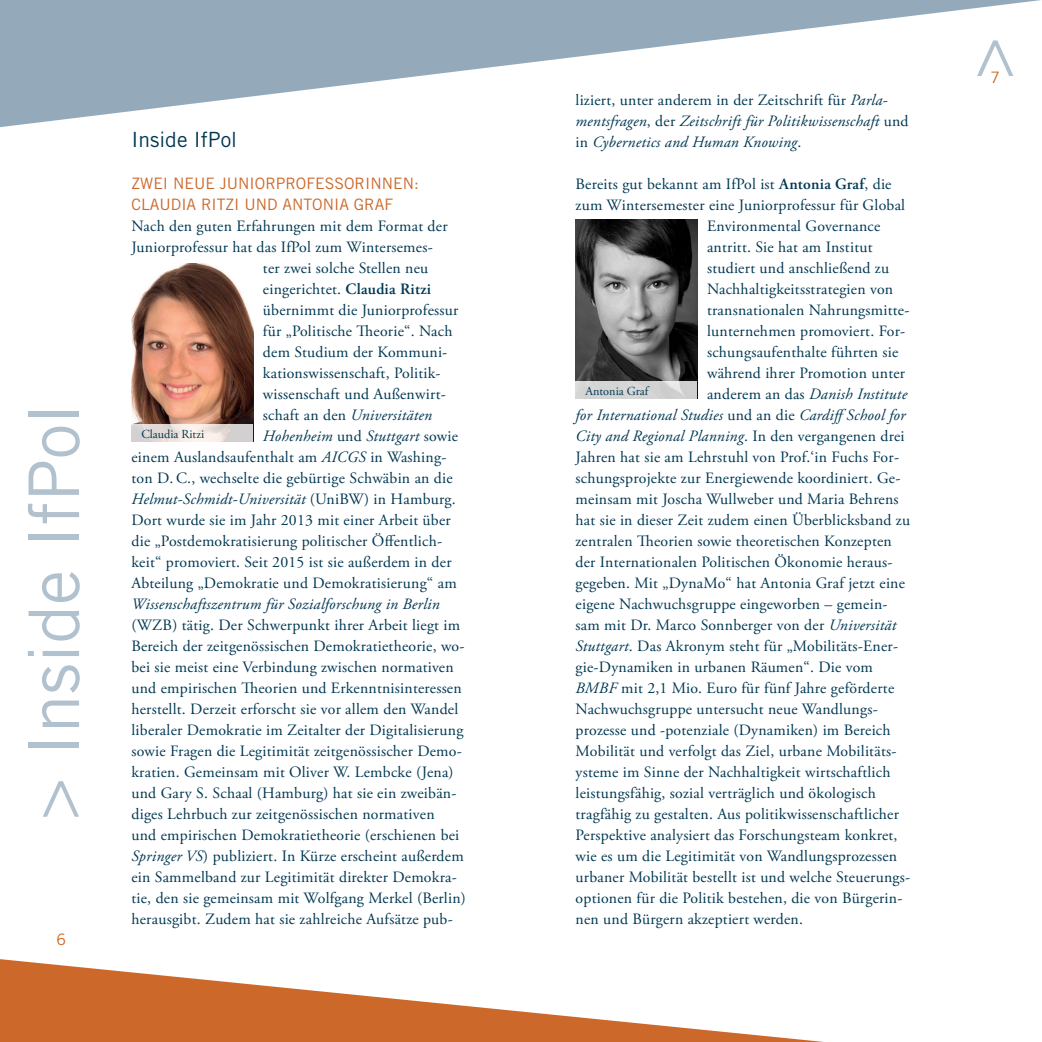
<style>
.page{position:relative;width:1042px;height:1042px;background:#fff}
.page>*{position:absolute;margin:0;border:0;box-sizing:border-box;transform-origin:0 0}
.t1{font:70px "Trade Gothic LT Std";color:#b2c1ce}
.t2{font:21px "Trade Gothic LT Std";color:#003852}
.t3{font:15.75px/21px "Adobe Garamond Pro";letter-spacing:.015em;color:#003852}
.t4{font:italic 15.75px/21px "Adobe Garamond Pro";letter-spacing:.015em;color:#003852}
.t5{font:15.75px "Trade Gothic LT Std";color:#cc692a}
.t6{font:12.25px "Adobe Garamond Pro";color:#003852}
.s1{font-weight:600}
.s2{font-style:normal}
.s3{font-style:italic}
</style>
<div class="page">
<svg style="left:0;top:0;width:1041px;height:128px"></svg>
<svg style="left:0;top:959px;width:824px;height:83px"></svg>
<img style="left:131px;top:263px;width:122px;height:161px">
<svg style="left:131px;top:424px;width:122px;height:18px;background:#e5ddda"></svg>
<img style="left:575px;top:220px;width:122px;height:161px">
<div style="left:575px;top:381px;width:122px;height:18px;background:#d4d4d4"></div>
<h1 class="t1" style="left:12px;top:820px;width:417px;rotate:-90deg">&gt; INSIDE IFPOL</h1>
<p class="t5" style="left:56px;top:930px;width:11px">6</p>
<h2 class="t2" style="left:131px;top:127px;width:107px">INSIDE IFPOL</h2>
<p class="t5" style="left:131px;top:174px;width:19px">ZWEI</p>
<p class="t5" style="left:173px;top:174px;width:203px">NEUE JUNIORPROFESSORINNEN</p>
<p class="t5" style="left:414px;top:174px;width:6px">:</p>
<p class="t5" style="left:131px;top:195px;width:201px">CLAUDIA RITZI UN D ANTONIA</p>
<p class="t5" style="left:354px;top:195px;width:31px">GRAF</p>
<p class="t3" style="left:131px;top:216px;width:318px">Nach den guten Erfahrungen mit dem Format der</p>
<p class="t3" style="left:131px;top:237px;width:303px">Juniorprofessur hat das IfPol zum Wintersemes-</p>
<p class="t3" style="left:263px;top:258px;width:167px">ter zwei solche Stellen neu</p>
<p class="t3" style="left:263px;top:279px;width:169px">eingerichtet. <span class="s1">Claudia Ritzi</span></p>
<p class="t3" style="left:263px;top:300px;width:197px">übernimmt die Juniorprofessur</p>
<p class="t3" style="left:263px;top:321px;width:191px">für „Politische Theorie“. Nach</p>
<p class="t3" style="left:263px;top:342px;width:186px">dem Studium der Kommuni-</p>
<p class="t3" style="left:263px;top:363px;width:179px">kationswissenschaft, Politik-</p>
<p class="t3" style="left:263px;top:384px;width:184px">wissenschaft und Außenwirt-</p>
<p class="t4" style="left:263px;top:405px;width:170px"><span class="s2">schaft an den</span> Universitäten</p>
<p class="t4" style="left:263px;top:426px;width:196px">Hohenheim <span class="s2">und</span> Stuttgart <span class="s2">sowie</span></p>
<p class="t3" style="left:131px;top:447px;width:316px">einem Auslandsaufenthalt am <span class="s3">AICGS</span> in Washing-</p>
<p class="t3" style="left:131px;top:468px;width:323px">ton D.C., wechselte die gebürtige Schwäbin an die</p>
<p class="t4" style="left:131px;top:489px;width:326px">Helmut-Schmidt-Universität <span class="s2">(UniBW) in Hamburg.</span></p>
<p class="t3" style="left:131px;top:510px;width:321px">Dort wurde sie im Jahr 2013 mit einer Arbeit über</p>
<p class="t3" style="left:131px;top:531px;width:312px">die „Postdemokratisierung politischer Öffentlich-</p>
<p class="t3" style="left:131px;top:552px;width:322px">keit“ promoviert. Seit 2015 ist sie außerdem in der</p>
<p class="t3" style="left:131px;top:573px;width:327px">Abteilung „Demokratie und Demokratisierung“ am</p>
<p class="t4" style="left:131px;top:594px;width:310px">Wissenschaftszentrum für Sozialforschung in Berlin</p>
<p class="t3" style="left:131px;top:615px;width:336px">(WZB) tätig. Der Schwerpunkt ihrer Arbeit liegt im Bereich der zeitgenössischen Demokratietheorie, wo&shy;bei sie meist eine Verbindung zwischen normativen und empirischen Theorien und Erkenntnisinteressen herstellt. Derzeit erforscht sie vor allem den Wandel liberaler Demokratie im Zeitalter der Digitalisierung sowie Fragen die Legitimität zeitgenössischer Demo&shy;kratien. Gemeinsam mit Oliver W. Lembcke (Jena) und Gary S. Schaal (Hamburg) hat sie ein zweibän&shy;diges Lehrbuch zur zeitgenössischen normativen<br>und empirischen Demokratietheorie (erschienen bei <span class="s3">Springer VS</span>) publiziert. In Kürze erscheint außerdem ein Sammelband zur Legitimität direkter Demokra&shy;tie, den sie gemeinsam mit Wolfgang Merkel (Berlin) herausgibt. Zudem hat sie zahlreiche Aufsätze pub-</p>
<p class="t6" style="left:141px;top:426px;width:64px">Claudia Ritzi</p>
<p class="t4" style="left:575px;top:90px;width:334px"><span class="s2">liziert, unter anderem in der Zeitschrift für</span> Parla&shy;mentsfragen<span class="s2">, der</span> Zeitschrift für Politikwissenschaft <span class="s2">und in</span> Cybernetics and Human Knowing<span class="s2">.</span></p>
<p class="t3" style="left:575px;top:174px;width:317px">Bereits gut bekannt am IfPol ist <span class="s1">Antonia Graf</span>, die</p>
<p class="t3" style="left:575px;top:195px;width:331px">zum Wintersemester eine Juniorprofessur für Global</p>
<p class="t3" style="left:707px;top:216px;width:175px">Environmental Governance</p>
<p class="t3" style="left:707px;top:237px;width:167px">antritt. Sie hat am Institut</p>
<p class="t3" style="left:707px;top:258px;width:184px">studiert und anschließend zu</p>
<p class="t3" style="left:707px;top:279px;width:188px">Nachhaltigkeitsstrategien von</p>
<p class="t3" style="left:707px;top:300px;width:204px">transnationalen Nahrungsmitte-</p>
<p class="t3" style="left:707px;top:321px;width:200px">lunternehmen promoviert. For-</p>
<p class="t3" style="left:707px;top:342px;width:193px">schungsaufenthalte führten sie</p>
<p class="t3" style="left:707px;top:363px;width:200px">während ihrer Promotion unter</p>
<p class="t4" style="left:707px;top:384px;width:202px"><span class="s2">anderem an das</span> Danish Institute</p>
<p class="t4" style="left:575px;top:405px;width:331px">for International Studies <span class="s2">und an die</span> CardiffSchool for</p>
<p class="t4" style="left:575px;top:426px;width:330px">City and Regional Planning<span class="s2">. In den vergangenen drei</span></p>
<p class="t3" style="left:575px;top:447px;width:325px">Jahren hat sie am Lehrstuhl von Prof.‘in Fuchs For-</p>
<p class="t3" style="left:575px;top:468px;width:326px">schungsprojekte zur Energiewende koordiniert. Ge-</p>
<p class="t3" style="left:575px;top:489px;width:325px">meinsam mit Joscha Wullweber und Maria Behrens</p>
<p class="t3" style="left:575px;top:510px;width:336px">hat sie in dieser Zeit zudem einen Überblicksband zu</p>
<p class="t3" style="left:575px;top:531px;width:318px">zentralen Theorien sowie theoretischen Konzepten</p>
<p class="t3" style="left:575px;top:552px;width:318px">der Internationalen Politischen Ökonomie heraus-</p>
<p class="t3" style="left:575px;top:573px;width:331px">gegeben. Mit „DynaMo“ hat Antonia Graf jetzt eine</p>
<p class="t3" style="left:575px;top:594px;width:313px">eigene Nachwuchsgruppe eingeworben – gemein-</p>
<p class="t3" style="left:575px;top:615px;width:322px">sam mit Dr. Marco Sonnberger von der <span class="s3">Universität</span></p>
<p class="t3" style="left:575px;top:636px;width:324px"><span class="s3">Stuttgart</span>. Das Akronym steht für „Mobilitäts-Ener-</p>
<p class="t3" style="left:575px;top:657px;width:299px">gie-Dynamiken in urbanen Räumen“. Die vom</p>
<p class="t3" style="left:575px;top:678px;width:320px"><span class="s3">BMBF</span> mit 2,1 Mio. Euro für fünf Jahre geförderte</p>
<p class="t3" style="left:575px;top:699px;width:304px">Nachwuchsgruppe untersucht neue Wandlungs-</p>
<p class="t3" style="left:575px;top:720px;width:316px">prozesse und -potenziale (Dynamiken) im Bereich</p>
<p class="t3" style="left:575px;top:741px;width:322px">Mobilität und verfolgt das Ziel, urbane Mobilitäts-</p>
<p class="t3" style="left:575px;top:762px;width:316px">ysteme im Sinne der Nachhaltigkeit wirtschaftlich</p>
<p class="t3" style="left:575px;top:783px;width:302px">leistungsfähig, sozial verträglich und ökologisch</p>
<p class="t3" style="left:575px;top:804px;width:325px">tragfähig zu gestalten. Aus politikwissenschaftlicher</p>
<p class="t3" style="left:575px;top:825px;width:323px">Perspektive analysiert das Forschungsteam konkret,</p>
<p class="t3" style="left:575px;top:846px;width:323px">wie es um die Legitimität von Wandlungsprozessen</p>
<p class="t3" style="left:575px;top:867px;width:336px">urbaner Mobilität bestellt ist und welche Steuerungs-</p>
<p class="t3" style="left:575px;top:888px;width:328px">optionen für die Politik bestehen, die von Bürgerin-</p>
<p class="t3" style="left:575px;top:909px;width:229px">nen und Bürgern akzeptiert werden.</p>
<p class="t6" style="left:585px;top:383px;width:64px">Antonia Graf</p>
<h1 class="t1" style="left:946px;top:79px;width:43px;rotate:-90deg">&gt;</h1>
<p class="t5" style="left:990px;top:68px;width:11px">7</p>
</div>
